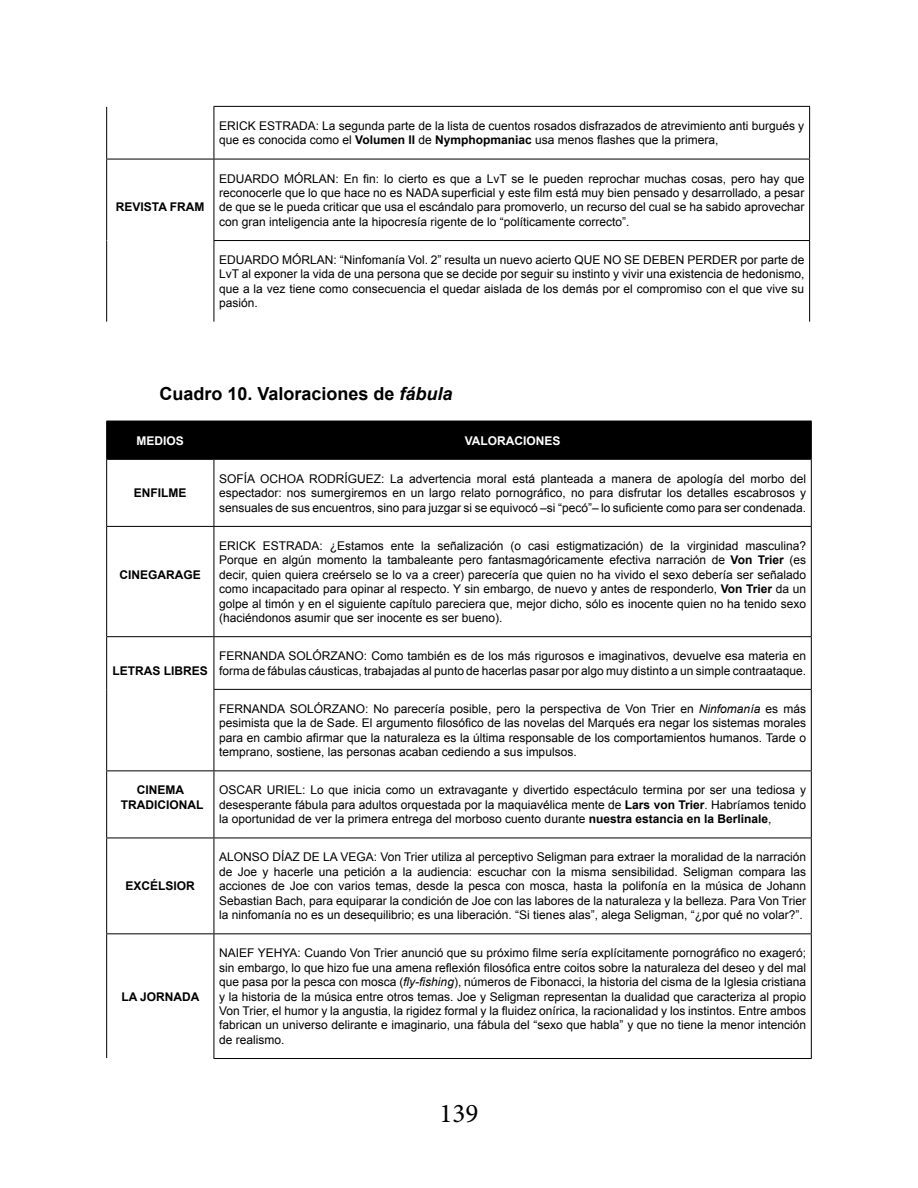
<style>
.page{position:relative;width:918px;height:1188px;background:#fff}
.page>*{position:absolute;margin:0;border:0;box-sizing:border-box;transform-origin:0 0}
.t1{font:27px "Minion Pro";color:#000}
.t2{font:700 18px "Arial";color:#000}
.t3{font:12px/14.4px "Arial";color:#000;text-align:justify}
.t4{font:700 12px/14.4px "Arial";color:#000;text-align:center}
.t5{font:700 12px "Arial";color:#fff}
.s1{font-weight:700}
.s2{font-style:italic}
</style>
<div class="page">
<svg style="left:215px;top:158px;width:594px;height:84px"></svg>
<hr style="left:106px;top:107px;width:1px;height:52px;background:#000">
<hr style="left:214px;top:106px;width:596px;height:1px;background:#000">
<hr style="left:106px;top:159px;width:108px;height:1px;background:#000">
<hr style="left:214px;top:159px;width:596px;height:1px;background:#000">
<hr style="left:106px;top:159px;width:1px;height:82px;background:#000">
<hr style="left:106px;top:241px;width:1px;height:81px;background:#000">
<hr style="left:214px;top:240px;width:596px;height:1px;background:#000">
<hr style="left:214px;top:107px;width:1px;height:52px;background:#000">
<hr style="left:809px;top:107px;width:1px;height:52px;background:#000">
<hr style="left:214px;top:159px;width:1px;height:81px;background:#000">
<hr style="left:809px;top:159px;width:1px;height:81px;background:#000">
<hr style="left:214px;top:241px;width:1px;height:81px;background:#000">
<hr style="left:809px;top:241px;width:1px;height:81px;background:#000">
<div style="left:107px;top:422px;width:704px;height:37px;background:#000"></div>
<svg style="left:215px;top:460px;width:596px;height:598px"></svg>
<hr style="left:106px;top:421px;width:1px;height:38px;background:#000">
<hr style="left:106px;top:421px;width:108px;height:1px;background:#000">
<hr style="left:214px;top:421px;width:598px;height:1px;background:#000">
<hr style="left:106px;top:460px;width:1px;height:66px;background:#000">
<hr style="left:106px;top:459px;width:108px;height:1px;background:#000">
<hr style="left:214px;top:459px;width:598px;height:1px;background:#000">
<hr style="left:106px;top:526px;width:108px;height:1px;background:#000">
<hr style="left:214px;top:526px;width:598px;height:1px;background:#000">
<hr style="left:106px;top:636px;width:108px;height:1px;background:#000">
<hr style="left:214px;top:636px;width:598px;height:1px;background:#000">
<hr style="left:214px;top:689px;width:598px;height:1px;background:#000">
<hr style="left:106px;top:527px;width:1px;height:109px;background:#000">
<hr style="left:106px;top:637px;width:1px;height:52px;background:#000">
<hr style="left:106px;top:689px;width:1px;height:81px;background:#000">
<hr style="left:106px;top:771px;width:1px;height:67px;background:#000">
<hr style="left:106px;top:838px;width:1px;height:95px;background:#000">
<hr style="left:106px;top:934px;width:1px;height:124px;background:#000">
<hr style="left:106px;top:770px;width:108px;height:1px;background:#000">
<hr style="left:214px;top:770px;width:598px;height:1px;background:#000">
<hr style="left:106px;top:838px;width:108px;height:1px;background:#000">
<hr style="left:214px;top:838px;width:598px;height:1px;background:#000">
<hr style="left:106px;top:933px;width:108px;height:1px;background:#000">
<hr style="left:214px;top:933px;width:598px;height:1px;background:#000">
<hr style="left:214px;top:1058px;width:598px;height:1px;background:#000">
<hr style="left:214px;top:460px;width:1px;height:66px;background:#000">
<hr style="left:811px;top:460px;width:1px;height:66px;background:#000">
<hr style="left:214px;top:527px;width:1px;height:109px;background:#000">
<hr style="left:811px;top:527px;width:1px;height:109px;background:#000">
<hr style="left:214px;top:637px;width:1px;height:52px;background:#000">
<hr style="left:811px;top:637px;width:1px;height:52px;background:#000">
<hr style="left:214px;top:690px;width:1px;height:80px;background:#000">
<hr style="left:811px;top:690px;width:1px;height:80px;background:#000">
<hr style="left:214px;top:771px;width:1px;height:67px;background:#000">
<hr style="left:811px;top:771px;width:1px;height:67px;background:#000">
<hr style="left:214px;top:838px;width:1px;height:95px;background:#000">
<hr style="left:811px;top:838px;width:1px;height:95px;background:#000">
<hr style="left:214px;top:934px;width:1px;height:124px;background:#000">
<hr style="left:811px;top:934px;width:1px;height:124px;background:#000">
<hr style="left:214px;top:421px;width:1px;height:38px;background:#000">
<hr style="left:811px;top:421px;width:1px;height:38px;background:#000">
<p class="t4" style="left:116px;top:200px;width:90px">REVISTA FRAM</p>
<p class="t3" style="left:219px;top:118px;width:587px">ERICK ESTRADA: La segunda parte de la lista de cuentos rosados disfrazados de atrevimiento anti burgués y que es conocida como el <span class="s1">Volumen II</span> de <span class="s1">Nymphopmaniac</span> usa menos flashes que la primera,</p>
<p class="t3" style="left:219px;top:171px;width:587px">EDUARDO MÓRLAN: En fin: lo cierto es que a LvT se le pueden reprochar muchas cosas, pero hay que reconocerle que lo que hace no es NADA superficial y este film está muy bien pensado y desarrollado, a pesar de que se le pueda criticar que usa el escándalo para promoverlo, un recurso del cual se ha sabido aprovechar con gran inteligencia ante la hipocresía rigente de lo “políticamente correcto”.</p>
<p class="t3" style="left:219px;top:253px;width:587px">EDUARDO MÓRLAN: “Ninfomanía Vol. 2” resulta un nuevo acierto QUE NO SE DEBEN PERDER por parte de LvT al exponer la vida de una persona que se decide por seguir su instinto y vivir una existencia de hedonismo, que a la vez tiene como consecuencia el quedar aislada de los demás por el compromiso con el que vive su pasión.</p>
<h2 class="t2" style="left:159px;top:381px;width:295px">Cuadro 10. Valoraciones de <span class="s2">fábula</span></h2>
<p class="t5" style="left:137px;top:432px;width:49px">MEDIOS</p>
<p class="t5" style="left:465px;top:432px;width:97px">VALORACIONES</p>
<p class="t4" style="left:134px;top:486px;width:54px">ENFILME</p>
<p class="t4" style="left:120px;top:567px;width:83px">CINEGARAGE</p>
<p class="t4" style="left:113px;top:663px;width:97px">LETRAS LIBRES</p>
<p class="t3" style="left:219px;top:471px;width:588px">SOFÍA OCHOA RODRÍGUEZ: La advertencia moral está planteada a manera de apología del morbo del espectador: nos sumergiremos en un largo relato pornográfico, no para disfrutar los detalles escabrosos y sensuales de sus encuentros, sino para juzgar si se equivocó –si “pecó”– lo suficiente como para ser condenada.</p>
<p class="t3" style="left:219px;top:538px;width:588px">ERICK ESTRADA: ¿Estamos ente la señalización (o casi estigmatización) de la virginidad masculina?<br>Porque en algún momento la tambaleante pero fantasmagóricamente efectiva narración de <span class="s1">Von Trier</span> (es decir, quien quiera creérselo se lo va a creer) parecería que quien no ha vivido el sexo debería ser señalado como incapacitado para opinar al respecto. Y sin embargo, de nuevo y antes de responderlo, <span class="s1">Von Trier</span> da un golpe al timón y en el siguiente capítulo pareciera que, mejor dicho, sólo es inocente quien no ha tenido sexo (haciéndonos asumir que ser inocente es ser bueno).</p>
<p class="t3" style="left:219px;top:649px;width:588px">FERNANDA SOLÓRZANO: Como también es de los más rigurosos e imaginativos, devuelve esa materia en forma de fábulas cáusticas, trabajadas al punto de hacerlas pasar por algo muy distinto a un simple contraataque.</p>
<p class="t3" style="left:219px;top:701px;width:588px">FERNANDA SOLÓRZANO: No parecería posible, pero la perspectiva de Von Trier en <span class="s2">Ninfomanía</span> es más pesimista que la de Sade. El argumento filosófico de las novelas del Marqués era negar los sistemas morales para en cambio afirmar que la naturaleza es la última responsable de los comportamientos humanos. Tarde o temprano, sostiene, las personas acaban cediendo a sus impulsos.</p>
<p class="t4" style="left:121px;top:783px;width:84px">CINEMA<br>TRADICIONAL</p>
<p class="t3" style="left:219px;top:783px;width:588px">OSCAR URIEL: Lo que inicia como un extravagante y divertido espectáculo termina por ser una tediosa y desesperante fábula para adultos orquestada por la maquiavélica mente de <span class="s1">Lars von Trier</span>. Habríamos tenido la oportunidad de ver la primera entrega del morboso cuento durante <span class="s1">nuestra estancia en la Berlinale</span>,</p>
<p class="t4" style="left:126px;top:879px;width:71px">EXCÉLSIOR</p>
<p class="t4" style="left:121px;top:989px;width:80px">LA JORNADA</p>
<p class="t3" style="left:219px;top:850px;width:588px">ALONSO DÍAZ DE LA VEGA: Von Trier utiliza al perceptivo Seligman para extraer la moralidad de la narración de Joe y hacerle una petición a la audiencia: escuchar con la misma sensibilidad. Seligman compara las acciones de Joe con varios temas, desde la pesca con mosca, hasta la polifonía en la música de Johann Sebastian Bach, para equiparar la condición de Joe con las labores de la naturaleza y la belleza. Para Von Trier la ninfomanía no es un desequilibrio; es una liberación. “Si tienes alas”, alega Seligman, “¿por qué no volar?”.</p>
<p class="t3" style="left:219px;top:946px;width:588px">NAIEF YEHYA: Cuando Von Trier anunció que su próximo filme sería explícitamente pornográfico no exageró; sin embargo, lo que hizo fue una amena reflexión filosófica entre coitos sobre la naturaleza del deseo y del mal que pasa por la pesca con mosca (<span class="s2">fly-fishing</span>), números de Fibonacci, la historia del cisma de la Iglesia cristiana y la historia de la música entre otros temas. Joe y Seligman representan la dualidad que caracteriza al propio Von Trier, el humor y la angustia, la rigidez formal y la fluidez onírica, la racionalidad y los instintos. Entre ambos fabrican un universo delirante e imaginario, una fábula del “sexo que habla” y que no tiene la menor intención de realismo.</p>
<h1 class="t1" style="left:440px;top:1095px;width:40px">139</h1>
</div>
